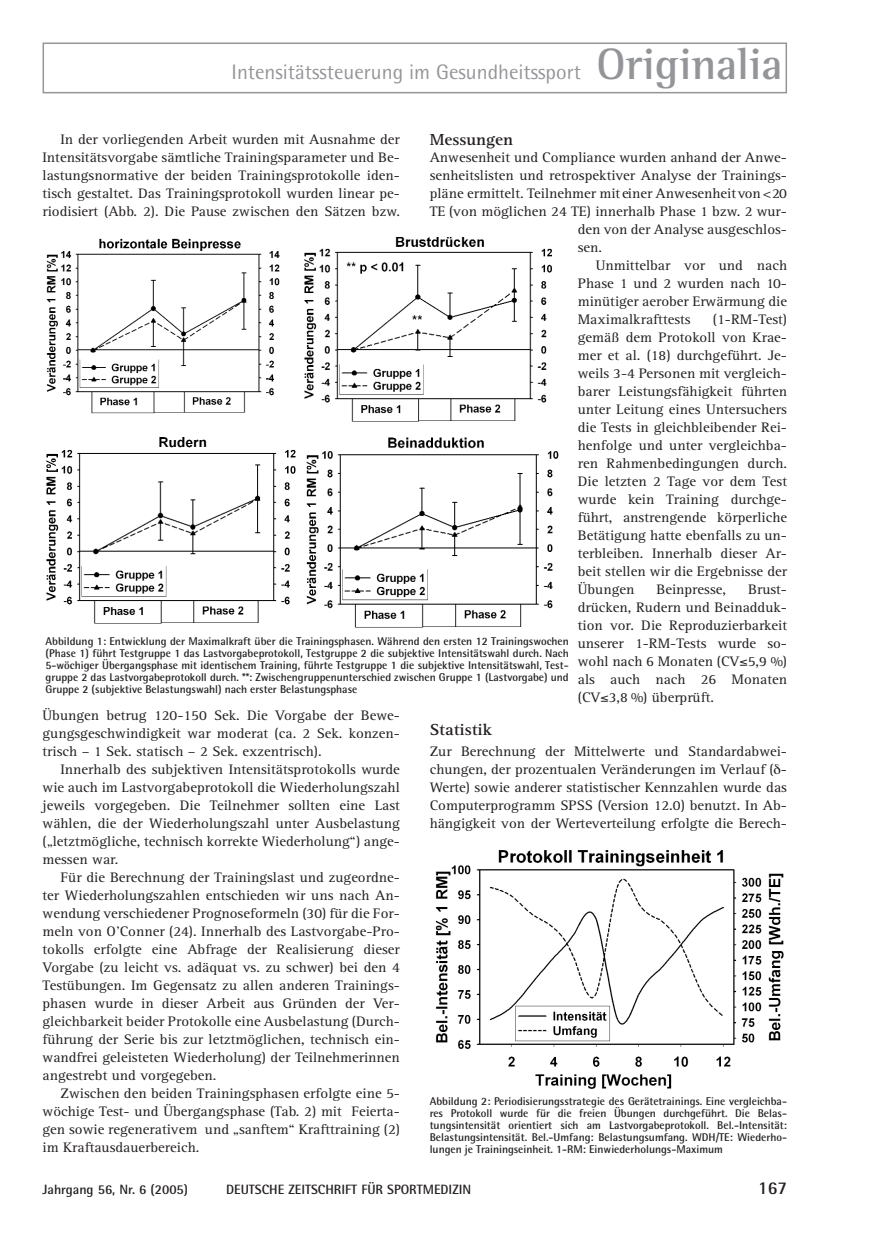
<style>
.page{position:relative;width:872px;height:1233px;background:#fff}
.page>*{position:absolute;margin:0;border:0;box-sizing:border-box;transform-origin:0 0}
.t1{font:21px "Rotis Semi Sans";color:#939598}
.t2{font:700 18px "Rotis Semi Sans";color:#231f20}
.t3{font:700 16.5px "Rotis Serif";color:#231f20;scale:1.05 1}
.t4{font:14.25px/18px "Rotis Serif";color:#231f20;text-align:justify;scale:1.05 1}
.t5{font:700 13.5px "Rotis Semi Sans";color:#231f20}
.t6{font:700 11.25px/12px "Rotis Semi Sans";color:#231f20;text-align:justify}
.s1{font-family:"Rotis Semi Serif";font-weight:700;font-size:45px}
</style>
<div class="page">
<div style="left:43px;top:43px;width:744px;height:50px;border:2px solid #939598"></div>
<img style="left:435px;top:850px;width:349px;height:239px">
<img style="left:46px;top:238px;width:234px;height:176px">
<img style="left:304px;top:237px;width:248px;height:185px">
<img style="left:46px;top:437px;width:250px;height:187px">
<img style="left:306px;top:437px;width:253px;height:191px">
<h1 class="t1" style="left:231px;top:64px;width:552px">Intensitätssteuerung im Gesundheitssport <span class="s1">Originalia</span></h1>
<p class="t3" style="left:429px;top:134px;width:81px">Messungen</p>
<p class="t4" style="left:429px;top:150px;width:342px">Anwesenheit und Compliance wurden anhand der Anwe-</p>
<p class="t4" style="left:429px;top:168px;width:342px">senheitslisten und retrospektiver Analyse der Trainings-</p>
<p class="t4" style="left:429px;top:186px;width:342px">pläne ermittelt. Teilnehmer mit einer Anwesenheit von &lt;20</p>
<p class="t4" style="left:429px;top:204px;width:342px">TE (von möglichen 24 TE) innerhalb Phase 1 bzw. 2 wur-</p>
<p class="t4" style="left:578px;top:222px;width:201px">den von der Analyse ausgeschlos-</p>
<p class="t4" style="left:578px;top:240px;width:25px">sen.</p>
<p class="t4" style="left:596px;top:258px;width:184px">Unmittelbar vor und nach</p>
<p class="t4" style="left:578px;top:276px;width:201px">Phase 1 und 2 wurden nach 10-</p>
<p class="t4" style="left:578px;top:294px;width:201px">minütiger aerober Erwärmung die</p>
<p class="t4" style="left:578px;top:312px;width:109px">Maximalkrafttests</p>
<p class="t4" style="left:43px;top:132px;width:342px;text-indent:18px">In der vorliegenden Arbeit wurden mit Ausnahme der Intensitätsvorgabe sämtliche Trainingsparameter und Be&shy;lastungsnormative der beiden Trainingsprotokolle iden&shy;tisch gestaltet. Das Trainingsprotokoll wurden linear pe&shy;riodisiert (Abb. 2). Die Pause zwischen den Sätzen bzw.</p>
<p class="t4" style="left:578px;top:312px;width:201px;text-indent:135px">(1-RM-Test) gemäß dem Protokoll von Krae&shy;mer et al. (18) durchgeführt. Je&shy;weils 3-4 Personen mit vergleich&shy;barer Leistungsfähigkeit führten unter Leitung eines Untersuchers die Tests in gleichbleibender Rei&shy;henfolge und unter vergleichba&shy;ren Rahmenbedingungen durch.<br>Die letzten 2 Tage vor dem Test wurde kein Training durchge&shy;führt, anstrengende körperliche Betätigung hatte ebenfalls zu un&shy;terbleiben. Innerhalb dieser Ar&shy;beit stellen wir die Ergebnisse der Übungen</p>
<p class="t4" style="left:656px;top:582px;width:68px">Beinpresse,</p>
<p class="t4" style="left:578px;top:582px;width:201px;text-indent:170px">Brust&shy;drücken, Rudern und Beinadduk&shy;tion vor. Die Reproduzierbarkeit unserer 1-RM-Tests wurde so&shy;wohl nach 6 Monaten (CV≤5,9 %) als auch nach 26 Monaten (CV≤3,8 %) überprüft.</p>
<p class="t6" style="left:46px;top:637px;width:524px">Abbildung 1: Entwicklung der Maximalkraft über die Trainingsphasen. Während den ersten 12 Trainingswochen (Phase 1) führt Testgruppe 1 das Lastvorgabeprotokoll, Testgruppe 2 die subjektive Intensitätswahl durch. Nach 5-wöchiger Übergangsphase mit identischem Training, führte Testgruppe 1 die subjektive Intensitätswahl, Test&shy;gruppe 2 das Lastvorgabeprotokoll durch. **: Zwischengruppenunterschied zwischen Gruppe 1 (Lastvorgabe) und Gruppe 2 (subjektive Belastungswahl) nach erster Belastungsphase</p>
<p class="t4" style="left:43px;top:708px;width:342px">Übungen betrug 120-150 Sek. Die Vorgabe der Bewe&shy;gungsgeschwindigkeit war moderat (ca. 2 Sek. konzen&shy;trisch – 1 Sek. statisch – 2 Sek. exzentrisch).</p>
<p class="t4" style="left:43px;top:762px;width:342px;text-indent:18px">Innerhalb des subjektiven Intensitätsprotokolls wurde wie auch im Lastvorgabeprotokoll die Wiederholungszahl jeweils vorgegeben. Die Teilnehmer sollten eine Last wählen, die der Wiederholungszahl unter Ausbelastung („letztmögliche, technisch korrekte Wiederholung“) ange&shy;messen war.</p>
<p class="t4" style="left:43px;top:870px;width:342px;text-indent:18px">Für die Berechnung der Trainingslast und zugeordne&shy;ter Wiederholungszahlen entschieden wir uns nach An&shy;wendung verschiedener Prognoseformeln (30) für die For&shy;meln von O’Conner (24). Innerhalb des Lastvorgabe-Pro&shy;tokolls erfolgte eine Abfrage der Realisierung dieser Vorgabe (zu leicht vs. adäquat vs. zu schwer) bei den 4<br>Testübungen. Im Gegensatz zu allen anderen Trainings&shy;phasen wurde in dieser Arbeit aus Gründen der Ver&shy;gleichbarkeit beider Protokolle eine Ausbelastung (Durch&shy;führung der Serie bis zur letztmöglichen, technisch ein&shy;wandfrei geleisteten Wiederholung) der Teilnehmerinnen angestrebt und vorgegeben.</p>
<p class="t4" style="left:43px;top:1086px;width:342px;text-indent:18px">Zwischen den beiden Trainingsphasen erfolgte eine 5- wöchige Test- und Übergangsphase (Tab. 2) mit Feierta&shy;gen sowie regenerativem und „sanftem“ Krafttraining (2) im Kraftausdauerbereich.</p>
<p class="t3" style="left:429px;top:723px;width:61px">Statistik</p>
<p class="t4" style="left:429px;top:744px;width:342px">Zur Berechnung der Mittelwerte und Standardabwei&shy;chungen, der prozentualen Veränderungen im Verlauf ( - Werte) sowie anderer statistischer Kennzahlen wurde das Computerprogramm SPSS (Version 12.0) benutzt. In Ab&shy;hängigkeit von der Werteverteilung erfolgte die Berech-</p>
<p class="t6" style="left:429px;top:1096px;width:359px">Abbildung 2: Periodisierungsstrategie des Gerätetrainings. Eine vergleichba&shy;res Protokoll wurde für die freien Übungen durchgeführt. Die Belas&shy;tungsintensität orientiert sich am Lastvorgabeprotokoll. Bel.-Intensität:<br>Belastungsintensität. Bel.-Umfang: Belastungsumfang. WDH/TE: Wiederho&shy;lungen je Trainingseinheit. 1-RM: Einwiederholungs-Maximum</p>
<p class="t5" style="left:43px;top:1185px;width:147px">Jahrgang 56, Nr. 6 (2005)</p>
<p class="t5" style="left:226px;top:1185px;width:247px">DEUTSCHE ZEITSCHRIFT FÜR SPORTMEDIZIN</p>
<p class="t2" style="left:758px;top:1182px;width:30px">167</p>
</div>
